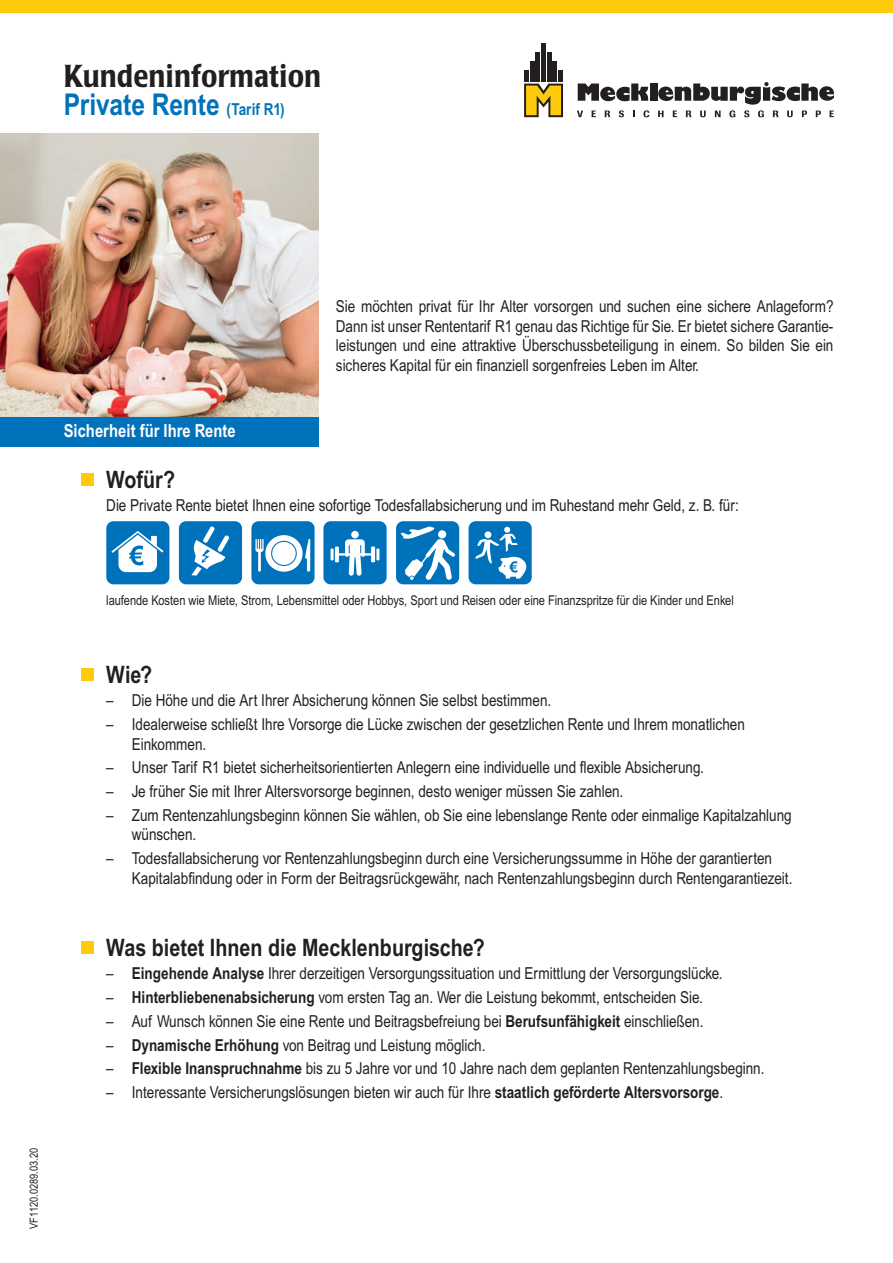
<style>
.page{position:relative;width:893px;height:1263px;background:#fff}
.page>*{position:absolute;margin:0;border:0;box-sizing:border-box;transform-origin:0 0}
.t1{font:500 condensed 31.5px "Laudatio BQ";color:#231f20}
.t2{font:700 30px "Arial Narrow MT Pro";color:#0072bc}
.t3{font:700 24px "Arial Narrow MT Pro";color:#231f20}
.t4{font:700 18px "Arial Narrow MT Pro";color:#fff}
.t5{font:16.5px/19.5px "Arial Narrow MT Pro";color:#231f20}
.t6{font:13.5px "Arial Narrow MT Pro";color:#231f20}
.t7{font:11.25px "Arial Narrow MT Pro";color:#231f20}
.s1{font-size:16.5px}
.s2{font-weight:700}
</style>
<div class="page">
<img style="left:0;top:134px;width:319px;height:283px">
<div style="left:0;top:0;width:893px;height:13px;background:#feca0a"></div>
<div style="left:106px;top:521px;width:63px;height:63px;background:#0072bc;border-radius:7px"></div>
<svg style="left:111px;top:531px;width:52px;height:41px"></svg>
<div style="left:179px;top:521px;width:63px;height:63px;background:#0072bc;border-radius:7px"></div>
<svg style="left:191px;top:526px;width:38px;height:50px"></svg>
<div style="left:251px;top:521px;width:64px;height:63px;background:#0072bc;border-radius:7px"></div>
<svg style="left:255px;top:535px;width:55px;height:37px"></svg>
<div style="left:323px;top:521px;width:64px;height:63px;background:#0072bc;border-radius:7px"></div>
<div style="left:351px;top:531px;width:8px;height:7px;background:#fff;border-radius:50%"></div>
<svg style="left:331px;top:539px;width:48px;height:37px"></svg>
<div style="left:396px;top:521px;width:63px;height:63px;background:#0072bc;border-radius:7px"></div>
<svg style="left:401px;top:526px;width:54px;height:54px"></svg>
<div style="left:469px;top:521px;width:62px;height:63px;background:#0072bc;border-radius:7px"></div>
<svg style="left:475px;top:527px;width:51px;height:52px"></svg>
<div style="left:81px;top:473px;width:13px;height:13px;background:#feca0a"></div>
<div style="left:81px;top:668px;width:13px;height:12px;background:#feca0a"></div>
<div style="left:81px;top:941px;width:13px;height:12px;background:#feca0a"></div>
<div style="left:650px;top:83px;width:7px;height:18px;background:#231f20"></div>
<svg style="left:578px;top:83px;width:71px;height:19px"></svg>
<svg style="left:524px;top:84px;width:39px;height:33px"></svg>
<div style="left:524px;top:70px;width:5px;height:12px;background:#231f20"></div>
<hr style="left:530px;top:61px;width:4px;height:21px;background:#231f20">
<div style="left:535px;top:52px;width:5px;height:30px;background:#231f20"></div>
<div style="left:541px;top:43px;width:5px;height:39px;background:#231f20"></div>
<div style="left:547px;top:52px;width:5px;height:30px;background:#231f20"></div>
<hr style="left:553px;top:61px;width:4px;height:21px;background:#231f20">
<div style="left:558px;top:70px;width:5px;height:12px;background:#231f20"></div>
<svg style="left:577px;top:110px;width:6px;height:7px"></svg>
<svg style="left:592px;top:111px;width:4px;height:6px"></svg>
<svg style="left:633px;top:111px;width:2px;height:6px"></svg>
<svg style="left:605px;top:111px;width:5px;height:6px"></svg>
<svg style="left:619px;top:110px;width:5px;height:7px"></svg>
<svg style="left:643px;top:110px;width:6px;height:7px"></svg>
<svg style="left:658px;top:82px;width:176px;height:35px"></svg>
<div style="left:0;top:417px;width:319px;height:29px;background:#0072bc"></div>
<h1 class="t1" style="left:64px;top:58px;width:259px">Kundeninformation</h1>
<h2 class="t2" style="left:64px;top:87px;width:222px">Private Rente <span class="s1">(Tarif R1)</span></h2>
<p class="t4" style="left:64px;top:419px;width:173px">Sicherheit für Ihre Rente</p>
<p class="t5" style="left:336px;top:296px;width:499px;text-align:justify">Sie möchten privat für Ihr Alter vorsorgen und suchen eine sichere Anlageform?<br>Dann ist unser Rententarif R1 genau das Richtige für Sie. Er bietet sichere Garantie&shy;leistungen und eine attraktive Überschussbeteiligung in einem. So bilden Sie ein sicheres Kapital für ein finanziell sorgenfreies Leben im Alter.</p>
<h3 class="t3" style="left:106px;top:465px;width:70px">Wofür?</h3>
<p class="t5" style="left:106px;top:496px;width:634px">Die Private Rente bietet Ihnen eine sofortige Todesfallabsicherung und im Ruhestand mehr Geld, z. B. für:</p>
<p class="t7" style="left:27px;top:1229px;width:82px;rotate:-90deg">VF1120.0289.03.20</p>
<p class="t6" style="left:106px;top:591px;width:629px">laufende Kosten wie Miete, Strom, Lebensmittel oder Hobbys, Sport und Reisen oder eine Finanzspritze für die Kinder und Enkel</p>
<h3 class="t3" style="left:106px;top:660px;width:48px">Wie?</h3>
<p class="t5" style="left:106px;top:691px;width:446px">– Die Höhe und die Art Ihrer Absicherung können Sie selbst bestimmen.</p>
<p class="t5" style="left:132px;top:714px;width:614px;text-indent:-26px">– Idealerweise schließt Ihre Vorsorge die Lücke zwischen der gesetzlichen Rente und Ihrem monatlichen<br>Einkommen.</p>
<p class="t5" style="left:106px;top:758px;width:599px">– Unser Tarif R1 bietet sicherheitsorientierten Anlegern eine individuelle und flexible Absicherung.</p>
<p class="t5" style="left:106px;top:781px;width:519px">– Je früher Sie mit Ihrer Altersvorsorge beginnen, desto weniger müssen Sie zahlen.</p>
<p class="t5" style="left:132px;top:805px;width:661px;text-indent:-26px">– Zum Rentenzahlungsbeginn können Sie wählen, ob Sie eine lebenslange Rente oder einmalige Kapitalzahlung wünschen.</p>
<p class="t5" style="left:132px;top:848px;width:662px;text-indent:-26px">– Todesfallabsicherung vor Rentenzahlungsbeginn durch eine Versicherungssumme in Höhe der garantierten<br>Kapitalabfindung oder in Form der Beitragsrückgewähr, nach Rentenzahlungsbeginn durch Rentengarantiezeit.</p>
<h3 class="t3" style="left:106px;top:933px;width:380px">Was bietet Ihnen die Mecklenburgische?</h3>
<p class="t5" style="left:106px;top:964px;width:618px">– <span class="s2">Eingehende Analyse</span> Ihrer derzeitigen Versorgungssituation und Ermittlung der Versorgungslücke.</p>
<p class="t5" style="left:106px;top:987px;width:598px">– <span class="s2">Hinterbliebenenabsicherung</span> vom ersten Tag an. Wer die Leistung bekommt, entscheiden Sie.</p>
<p class="t5" style="left:106px;top:1011px;width:599px">– Auf Wunsch können Sie eine Rente und Beitragsbefreiung bei <span class="s2">Berufsunfähigkeit</span> einschließen.</p>
<p class="t5" style="left:106px;top:1035px;width:381px">– <span class="s2">Dynamische Erhöhung</span> von Beitrag und Leistung möglich.</p>
<p class="t5" style="left:106px;top:1059px;width:660px">– <span class="s2">Flexible Inanspruchnahme</span> bis zu 5 Jahre vor und 10 Jahre nach dem geplanten Rentenzahlungsbeginn.</p>
<p class="t5" style="left:106px;top:1082px;width:618px">– Interessante Versicherungslösungen bieten wir auch für Ihre <span class="s2">staatlich geförderte Altersvorsorge</span>.</p>
</div>
